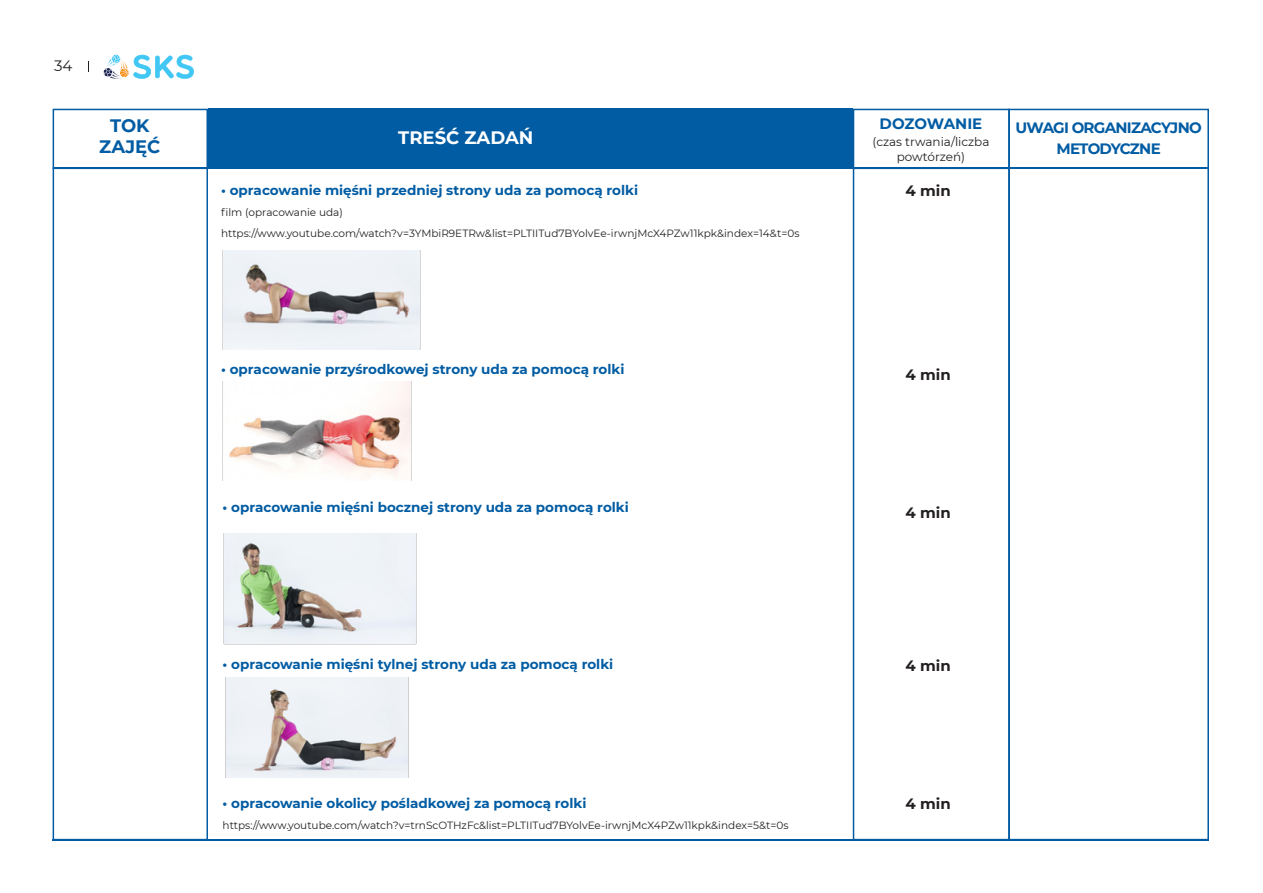
<style>
.page{position:relative;width:1263px;height:893px;background:#fff}
.page>*{position:absolute;margin:0;border:0;box-sizing:border-box;transform-origin:0 0}
.t1{font:700 18px "Montserrat";color:#fff}
.t2{font:700 18px/21px "Montserrat";color:#015ca3;text-align:center}
.t3{font:700 15px/21px "Montserrat";letter-spacing:-.05em;color:#015ca3;text-align:center}
.t4{font:700 15px "Montserrat";color:#231f20}
.t5{font:700 15px "Montserrat";letter-spacing:-.005em;color:#015ca3}
.t6{font:15px "Montserrat";color:#231f20}
.t7{font:700 13.5px "Montserrat";color:#015ca3}
.t8{font:12px/15px "Montserrat";color:#231f20;text-align:center}
.t9{font:10.5px "Montserrat";color:#231f20}
</style>
<div class="page">
<svg style="left:103px;top:54px;width:91px;height:25px"></svg>
<svg style="left:52px;top:170px;width:157px;height:671px"></svg>
<svg style="left:852px;top:108px;width:155px;height:59px"></svg>
<svg style="left:1007px;top:108px;width:202px;height:733px"></svg>
<svg style="left:52px;top:108px;width:157px;height:62px"></svg>
<div style="left:208px;top:109px;width:645px;height:60px;background:#015ca3"></div>
<svg style="left:852px;top:167px;width:159px;height:674px"></svg>
<hr style="left:53px;top:168px;width:1155px;height:1px;background:#015ca3">
<hr style="left:53px;top:839px;width:1156px;height:1px;background:#015ca3">
<img style="left:222px;top:250px;width:198px;height:100px">
<img style="left:222px;top:381px;width:189px;height:100px">
<img style="left:223px;top:533px;width:193px;height:111px">
<img style="left:226px;top:678px;width:182px;height:99px">
<p class="t6" style="left:54px;top:55px;width:20px">34</p>
<p class="t2" style="left:99px;top:114px;width:63px">TOK<br>ZAJĘĆ</p>
<p class="t1" style="left:398px;top:125px;width:137px">TREŚĆ ZADAŃ</p>
<p class="t7" style="left:221px;top:180px;width:418px">• opracowanie mięśni przedniej strony uda za pomocą rolki</p>
<p class="t9" style="left:221px;top:205px;width:123px">film (opracowanie uda)</p>
<p class="t9" style="left:221px;top:226px;width:580px">https://www.youtube.com/watch?v=3YMbiR9ETRw&amp;list=PLTIITud7BYolvEe-irwnjMcX4PZw11kpk&amp;index=14&amp;t=0s</p>
<p class="t7" style="left:221px;top:360px;width:405px">• opracowanie przyśrodkowej strony uda za pomocą rolki</p>
<p class="t7" style="left:223px;top:497px;width:408px">• opracowanie mięśni bocznej strony uda za pomocą rolki</p>
<p class="t7" style="left:223px;top:655px;width:392px">• opracowanie mięśni tylnej strony uda za pomocą rolki</p>
<p class="t7" style="left:223px;top:793px;width:365px">• opracowanie okolicy pośladkowej za pomocą rolki</p>
<p class="t9" style="left:223px;top:818px;width:567px">https://www.youtube.com/watch?v=trnScOTHzFc&amp;list=PLTIITud7BYolvEe-irwnjMcX4PZw11kpk&amp;index=5&amp;t=0s</p>
<p class="t5" style="left:880px;top:113px;width:104px">DOZOWANIE</p>
<p class="t8" style="left:872px;top:134px;width:119px">(czas trwania/liczba powtórzeń)</p>
<p class="t4" style="left:906px;top:180px;width:47px">4 min</p>
<p class="t3" style="left:1015px;top:117px;width:188px">UWAGI ORGANIZACYJNO<br>METODYCZNE</p>
<p class="t4" style="left:906px;top:364px;width:47px">4 min</p>
<p class="t4" style="left:906px;top:502px;width:47px">4 min</p>
<p class="t4" style="left:906px;top:654px;width:47px">4 min</p>
<p class="t4" style="left:906px;top:793px;width:47px">4 min</p>
</div>
